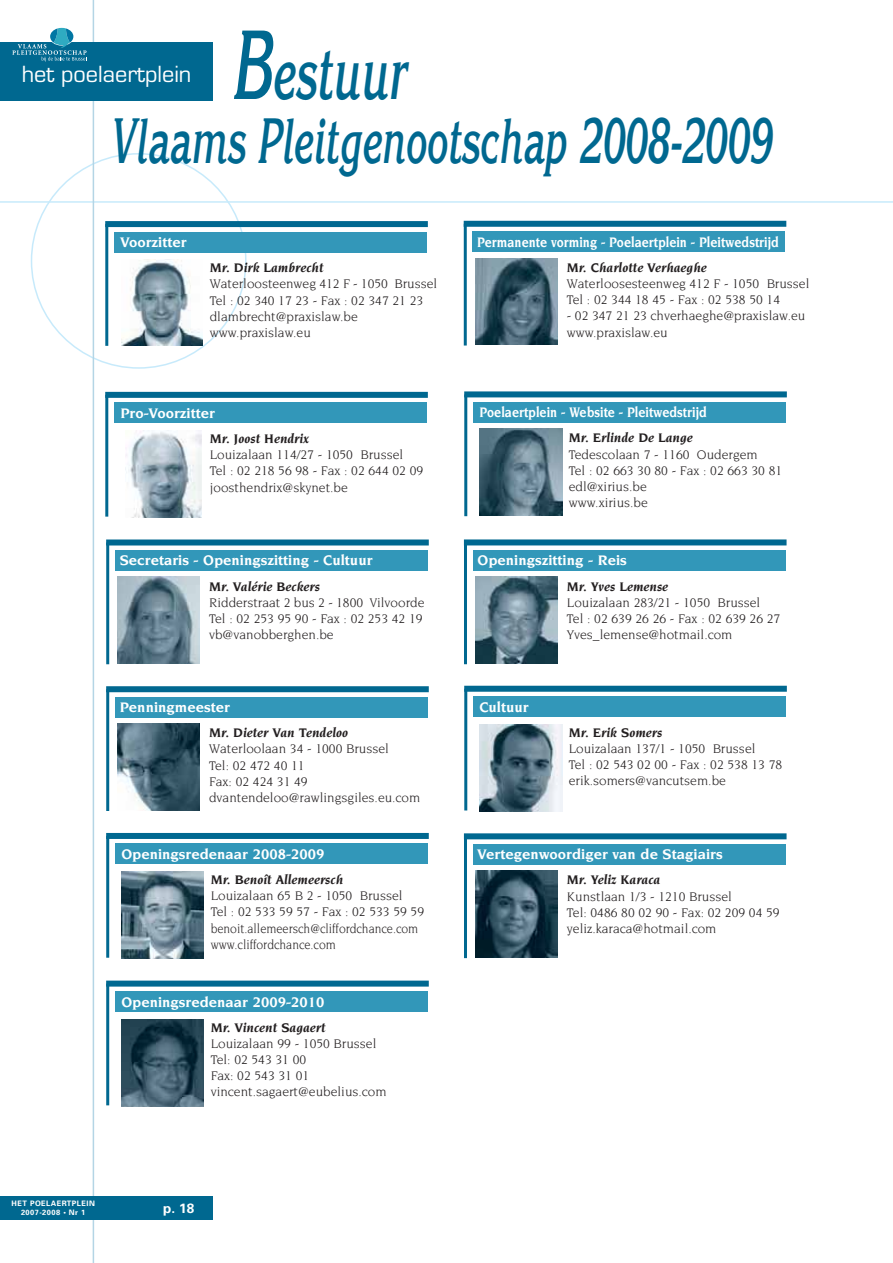
<style>
.page{position:relative;width:893px;height:1263px;background:#fff}
.page>*{position:absolute;margin:0;border:0;box-sizing:border-box;transform-origin:0 0}
.t1{font:italic 700 72.6px "Korinna";color:#006890;scale:.6 1}
.t2{font:italic 700 62.55px "Korinna";color:#006890;scale:.6 1}
.t3{font:24.3px "Eurostile";color:#fff}
.t4{font:700 15px "Novarese";color:#fff}
.t5{font:700 15px "Novarese";color:#fff;scale:.85 1}
.t6{font:13.5px/16.2px "Novarese";color:#231f20}
.t7{font:italic 700 13.5px "Novarese";color:#231f20}
.t8{font:700 13.5px "Univers";color:#fff}
.t9{font:700 7.5px/9px "Univers";letter-spacing:.055em;color:#fff;text-align:center}
.s1{font-size:95.85px}
</style>
<div class="page">
<svg style="left:31px;top:153px;width:215px;height:216px"></svg>
<hr style="left:0;top:201px;width:892px;height:2px;background:#c7eafb">
<hr style="left:93px;top:0;width:1px;height:1262px;background:#b4d5e5">
<div style="left:0;top:1196px;width:212px;height:24px;background:#006890"></div>
<hr style="left:105px;top:224px;width:3px;height:122px;background:#006890">
<div style="left:105px;top:221px;width:323px;height:6px;background:#006890"></div>
<div style="left:114px;top:232px;width:312px;height:21px;background:#3397b9"></div>
<hr style="left:106px;top:543px;width:3px;height:121px;background:#006890">
<div style="left:106px;top:540px;width:323px;height:6px;background:#006890"></div>
<div style="left:115px;top:550px;width:312px;height:21px;background:#3297b9"></div>
<img style="left:122px;top:259px;width:81px;height:86px">
<svg style="left:125px;top:434px;width:77px;height:84px"></svg>
<img style="left:126px;top:431px;width:75px;height:87px">
<img style="left:117px;top:577px;width:83px;height:87px">
<hr style="left:105px;top:395px;width:3px;height:122px;background:#006890">
<div style="left:105px;top:392px;width:323px;height:6px;background:#006890"></div>
<div style="left:114px;top:402px;width:312px;height:21px;background:#3297b9"></div>
<hr style="left:106px;top:689px;width:3px;height:122px;background:#006890">
<div style="left:106px;top:686px;width:323px;height:6px;background:#006890"></div>
<div style="left:115px;top:697px;width:312px;height:21px;background:#3297b9"></div>
<img style="left:117px;top:724px;width:83px;height:86px">
<img style="left:121px;top:872px;width:83px;height:87px">
<hr style="left:106px;top:836px;width:3px;height:122px;background:#006890">
<div style="left:106px;top:833px;width:323px;height:6px;background:#006890"></div>
<div style="left:115px;top:843px;width:312px;height:21px;background:#3297b9"></div>
<hr style="left:464px;top:224px;width:3px;height:122px;background:#006890">
<div style="left:463px;top:221px;width:323px;height:6px;background:#006890"></div>
<div style="left:472px;top:231px;width:313px;height:21px;background:#3297b9"></div>
<img style="left:475px;top:258px;width:82px;height:87px">
<img style="left:121px;top:1020px;width:83px;height:86px">
<hr style="left:106px;top:984px;width:3px;height:121px;background:#006890">
<div style="left:106px;top:981px;width:323px;height:6px;background:#006890"></div>
<div style="left:115px;top:991px;width:312px;height:21px;background:#3297b9"></div>
<hr style="left:464px;top:394px;width:3px;height:122px;background:#006890">
<div style="left:464px;top:391px;width:322px;height:6px;background:#006890"></div>
<div style="left:473px;top:402px;width:312px;height:21px;background:#3297b9"></div>
<hr style="left:464px;top:542px;width:3px;height:122px;background:#006890">
<div style="left:464px;top:539px;width:322px;height:6px;background:#006890"></div>
<div style="left:473px;top:550px;width:312px;height:21px;background:#3297b9"></div>
<img style="left:479px;top:429px;width:83px;height:87px">
<img style="left:479px;top:725px;width:83px;height:86px">
<img style="left:475px;top:577px;width:82px;height:87px">
<hr style="left:464px;top:689px;width:3px;height:122px;background:#006890">
<div style="left:464px;top:686px;width:322px;height:6px;background:#006890"></div>
<div style="left:473px;top:696px;width:312px;height:21px;background:#3297b9"></div>
<hr style="left:464px;top:836px;width:3px;height:122px;background:#006890">
<div style="left:464px;top:833px;width:322px;height:6px;background:#006890"></div>
<div style="left:473px;top:844px;width:312px;height:21px;background:#3297b9"></div>
<img style="left:476px;top:871px;width:81px;height:87px">
<div style="left:0;top:42px;width:212px;height:59px;background:#006890"></div>
<svg style="left:12px;top:28px;width:75px;height:34px"></svg>
<h1 class="t1" style="left:231px;top:30px;width:292px"><span class="s1">B</span>estuur</h1>
<h2 class="t2" style="left:110px;top:104px;width:1103px">Vlaams Pleitgenootschap 2008-2009</h2>
<h3 class="t3" style="left:22px;top:61px;width:171px">het poelaertplein</h3>
<p class="t4" style="left:120px;top:234px;width:68px">Voorzitter</p>
<p class="t7" style="left:210px;top:260px;width:115px">Mr. Dirk Lambrecht</p>
<p class="t6" style="left:210px;top:276px;width:229px">Waterloosteenweg 412 F - 1050 Brussel<br>Tel : 02 340 17 23 - Fax : 02 347 21 23 dlambrecht@praxislaw.be www.praxislaw.eu</p>
<p class="t4" style="left:120px;top:404px;width:96px">Pro-Voorzitter</p>
<p class="t7" style="left:210px;top:431px;width:101px">Mr. Joost Hendrix</p>
<p class="t6" style="left:210px;top:446px;width:215px">Louizalaan 114/27 - 1050 Brussel<br>Tel : 02 218 56 98 - Fax : 02 644 02 09 joosthendrix@skynet.be</p>
<p class="t4" style="left:120px;top:552px;width:254px">Secretaris - Openingszitting - Cultuur</p>
<p class="t7" style="left:209px;top:579px;width:112px">Mr. Valérie Beckers</p>
<p class="t6" style="left:209px;top:594px;width:217px">Ridderstraat 2 bus 2 - 1800 Vilvoorde<br>Tel : 02 253 95 90 - Fax : 02 253 42 19 vb@vanobberghen.be</p>
<p class="t4" style="left:120px;top:699px;width:112px">Penningmeester</p>
<p class="t7" style="left:209px;top:725px;width:140px">Mr. Dieter Van Tendeloo</p>
<p class="t6" style="left:209px;top:741px;width:213px">Waterloolaan 34 - 1000 Brussel<br>Tel: 02 472 40 11<br>Fax: 02 424 31 49 dvantendeloo@rawlingsgiles.eu.com</p>
<p class="t4" style="left:121px;top:846px;width:205px">Openingsredenaar 2008-2009</p>
<p class="t7" style="left:211px;top:872px;width:134px">Mr. Benoît Allemeersch</p>
<p class="t6" style="left:211px;top:888px;width:215px">Louizalaan 65 B 2 - 1050 Brussel<br>Tel : 02 533 59 57 - Fax : 02 533 59 59 benoit.allemeersch@cliffordchance.com www.cliffordchance.com</p>
<p class="t4" style="left:121px;top:993px;width:205px">Openingsredenaar 2009-2010</p>
<p class="t7" style="left:211px;top:1020px;width:116px">Mr. Vincent Sagaert</p>
<p class="t6" style="left:211px;top:1035px;width:177px">Louizalaan 99 - 1050 Brussel<br>Tel: 02 543 31 00<br>Fax: 02 543 31 01 vincent.sagaert@eubelius.com</p>
<p class="t9" style="left:12px;top:1199px;width:85px">HET POELAERTPLEIN<br>2007-2008 • Nr 1</p>
<p class="t8" style="left:163px;top:1200px;width:33px">p. 18</p>
<p class="t5" style="left:477px;top:233px;width:357px">Permanente vorming - Poelaertplein - Pleitwedstrijd</p>
<p class="t7" style="left:566px;top:260px;width:142px">Mr. Charlotte Verhaeghe</p>
<p class="t6" style="left:566px;top:275px;width:244px">Waterloosesteenweg 412 F - 1050 Brussel<br>Tel : 02 344 18 45 - Fax : 02 538 50 14</p>
<p class="t6" style="left:566px;top:308px;width:240px">- 02 347 21 23 chverhaeghe@praxislaw.eu www.praxislaw.eu</p>
<p class="t5" style="left:479px;top:404px;width:269px">Poelaertplein - Website - Pleitwedstrijd</p>
<p class="t7" style="left:568px;top:431px;width:125px">Mr. Erlinde De Lange</p>
<p class="t6" style="left:568px;top:446px;width:215px">Tedescolaan 7 - 1160 Oudergem<br>Tel : 02 663 30 80 - Fax : 02 663 30 81 edl@xirius.be<br>www.xirius.be</p>
<p class="t4" style="left:477px;top:552px;width:151px">Openingszitting - Reis</p>
<p class="t4" style="left:479px;top:698px;width:51px">Cultuur</p>
<p class="t7" style="left:567px;top:579px;width:103px">Mr. Yves Lemense</p>
<p class="t6" style="left:567px;top:594px;width:215px">Louizalaan 283/21 - 1050 Brussel<br>Tel : 02 639 26 26 - Fax : 02 639 26 27<br>Yves_lemense@hotmail.com</p>
<p class="t7" style="left:568px;top:725px;width:95px">Mr. Erik Somers</p>
<p class="t6" style="left:568px;top:740px;width:215px">Louizalaan 137/1 - 1050 Brussel<br>Tel : 02 543 02 00 - Fax : 02 538 13 78 erik.somers@vancutsem.be</p>
<p class="t4" style="left:477px;top:846px;width:246px">Vertegenwoordiger van de Stagiairs</p>
<p class="t7" style="left:567px;top:872px;width:95px">Mr. Yeliz Karaca</p>
<p class="t6" style="left:567px;top:888px;width:214px">Kunstlaan 1/3 - 1210 Brussel<br>Tel: 0486 80 02 90 - Fax: 02 209 04 59 yeliz.karaca@hotmail.com</p>
</div>
